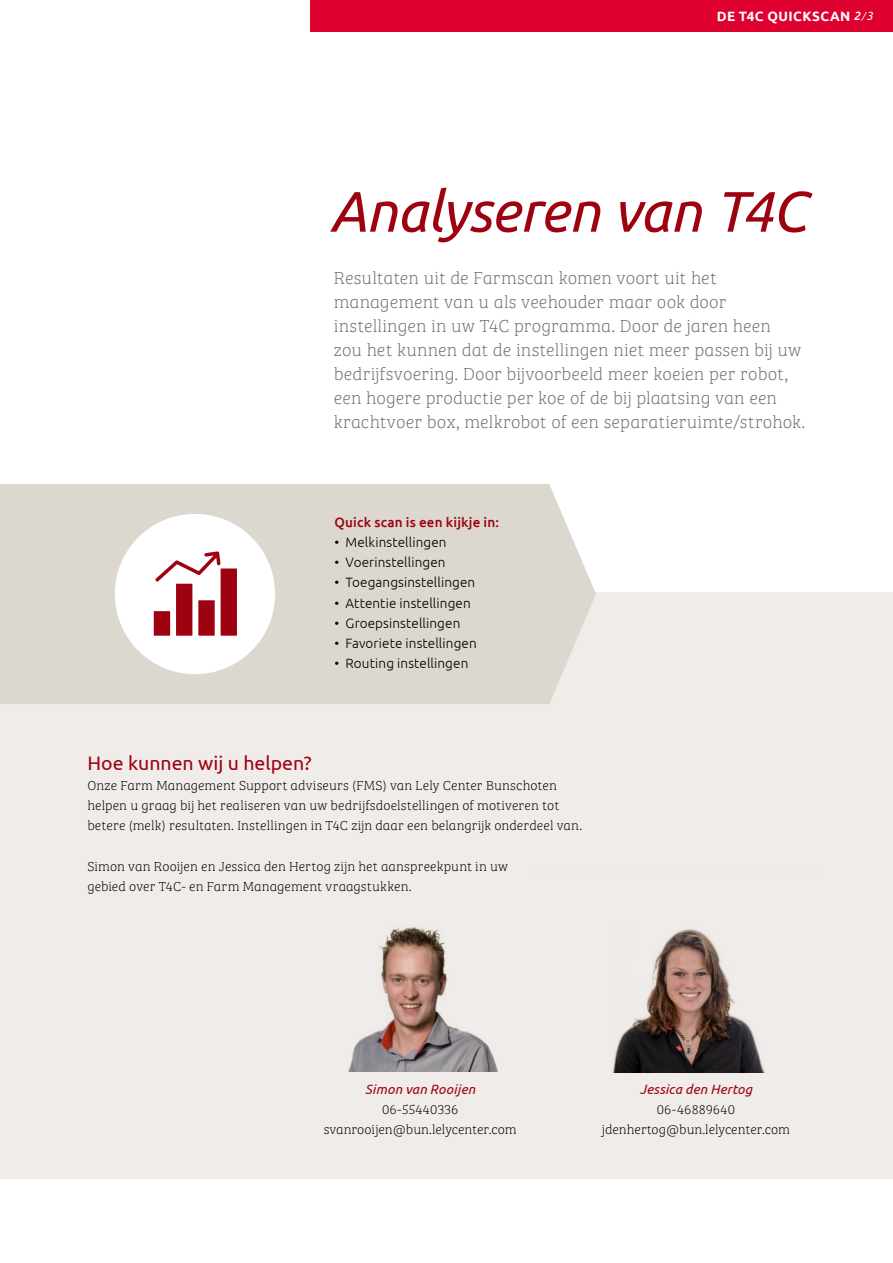
<style>
.page{position:relative;width:893px;height:1263px;background:#fff}
.page>*{position:absolute;margin:0;border:0;box-sizing:border-box;transform-origin:0 0}
.t1{font:italic 57px "Ubuntu";letter-spacing:-.01em;color:#9e0211}
.t2{font:19.5px "Ubuntu";color:#9e0211}
.t3{font:18px/24px "Bree Serif Th";letter-spacing:.005em;color:#6f7070}
.t4{font:13.5px/20.2px "Bree Serif Th";letter-spacing:.005em;color:#000;text-align:center}
.t5{font:300 13.5px "Ubuntu";letter-spacing:.01em;color:#000}
.t6{font:italic 13.5px "Ubuntu";letter-spacing:.01em;color:#9e0211}
.t7{font:500 13.5px "Ubuntu";letter-spacing:.01em;color:#9e0211}
.t8{font:700 13.5px "Ubuntu";letter-spacing:.035em;color:#fff}
.t9{font:italic 500 12px "Ubuntu";color:#fff}
.s1{font-weight:400;font-size:9px}
.s2{font-weight:400}
</style>
<div class="page">
<div style="left:0;top:592px;width:893px;height:586px;background:#efece9"></div>
<img style="left:612px;top:929px;width:153px;height:143px">
<img style="left:348px;top:927px;width:150px;height:145px">
<div style="left:310px;top:0;width:583px;height:32px;background:#de002f"></div>
<div style="left:0;top:484px;width:596px;height:220px;background:#dcd8cf"></div>
<div style="left:115px;top:514px;width:160px;height:160px;background:#fff;border-radius:50%"></div>
<svg style="left:154px;top:551px;width:83px;height:85px"></svg>
<p class="t8" style="left:717px;top:8px;width:135px">DE T4C QUICKSCAN</p>
<p class="t9" style="left:853px;top:9px;width:21px">2<span class="s1">/</span><span class="s2">3</span></p>
<h1 class="t1" style="left:330px;top:177px;width:478px">Analyseren van T4C</h1>
<p class="t3" style="left:334px;top:264px;width:473px">Resultaten uit de Farmscan komen voort uit het management van u als veehouder maar ook door instellingen in uw T4C programma. Door de jaren heen<br>zou het kunnen dat de instellingen niet meer passen bij uw bedrijfsvoering. Door bijvoorbeeld meer koeien per robot, een hogere productie per koe of de bij plaatsing van een krachtvoer box, melkrobot of een separatieruimte/strohok.</p>
<p class="t7" style="left:334px;top:513px;width:166px">Quick scan is een kijkje in:</p>
<p class="t5" style="left:334px;top:534px;width:114px">• Melkinstellingen</p>
<p class="t5" style="left:334px;top:554px;width:113px">• Voerinstellingen</p>
<p class="t5" style="left:334px;top:574px;width:142px">• Toegangsinstellingen</p>
<p class="t5" style="left:334px;top:595px;width:138px">• Attentie instellingen</p>
<p class="t5" style="left:334px;top:615px;width:127px">• Groepsinstellingen</p>
<p class="t5" style="left:334px;top:635px;width:144px">• Favoriete instellingen</p>
<p class="t5" style="left:334px;top:655px;width:135px">• Routing instellingen</p>
<h2 class="t2" style="left:87px;top:751px;width:226px">Hoe kunnen wij u helpen?</h2>
<p class="t4" style="left:87px;top:774px;width:496px;text-align:left">Onze Farm Management Support adviseurs (FMS) van Lely Center Bunschoten helpen u graag bij het realiseren van uw bedrijfsdoelstellingen of motiveren tot betere (melk) resultaten. Instellingen in T4C zijn daar een belangrijk onderdeel van.</p>
<p class="t4" style="left:87px;top:855px;width:422px;text-align:left">Simon van Rooijen en Jessica den Hertog zijn het aanspreekpunt in uw gebied over T4C- en Farm Management vraagstukken.</p>
<p class="t6" style="left:365px;top:1081px;width:111px">Simon van Rooijen</p>
<p class="t4" style="left:324px;top:1098px;width:194px">06-55440336 svanrooijen@bun.lelycenter.com</p>
<p class="t6" style="left:640px;top:1081px;width:114px">Jessica den Hertog</p>
<p class="t4" style="left:602px;top:1098px;width:190px">06-46889640 jdenhertog@bun.lelycenter.com</p>
</div>
